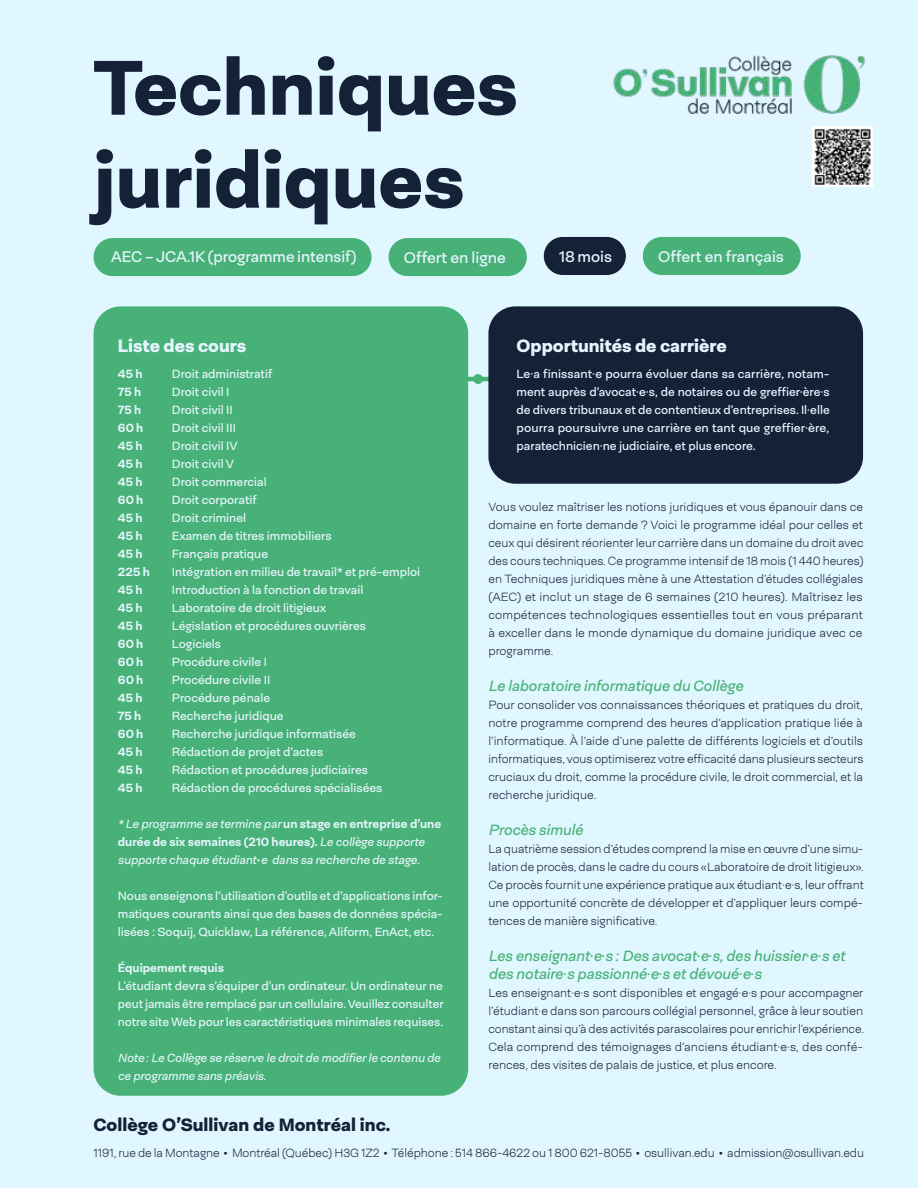
<style>
.page{position:relative;width:918px;height:1188px;background:#e0f7ff}
.page>*{position:absolute;margin:0;border:0;box-sizing:border-box;transform-origin:0 0}
.t1{font:900 78px/93px "Neogrotesk Ess";color:#142137}
.t2{font:900 18px "Neogrotesk Ess";color:#e6f5fd}
.t3{font:900 18px "Neogrotesk Ess";color:#142137}
.t4{font:15.6px "Neogrotesk Ess";color:#e6f5fd}
.t5{font:italic 15px/18px "Neogrotesk Ess";color:#47b177}
.t6{font:300 12px/18px "Neogrotesk Ess Ult";color:#142137;text-align:justify}
.t7{font:12px/18px "Neogrotesk Ess";color:#e6f5fd;text-align:justify}
.t8{font:italic 12px/18px "Neogrotesk Ess";color:#e6f5fd}
.t9{font:700 12px "Neogrotesk Ess";color:#e6f5fd}
.s1{font-weight:700;font-style:normal}
.s2{font-family:"Neogrotesk Ess";font-weight:700}
</style>
<div class="page">
<img style="left:813px;top:129px;width:60px;height:58px">
<img style="left:613px;top:55px;width:260px;height:74px">
<hr style="left:462px;top:377px;width:43px;height:4px;background:#47b177">
<div style="left:473px;top:374px;width:10px;height:10px;background:#47b177;border-radius:50%"></div>
<div style="left:94px;top:306px;width:374px;height:790px;background:#47b177;border-radius:27px"></div>
<div style="left:488px;top:306px;width:375px;height:178px;background:#142137;border-radius:27px"></div>
<div style="left:94px;top:238px;width:278px;height:38px;background:#47b177;border-radius:19px"></div>
<div style="left:389px;top:238px;width:138px;height:38px;background:#47b177;border-radius:19px"></div>
<div style="left:544px;top:237px;width:82px;height:38px;background:#142137;border-radius:19px"></div>
<div style="left:643px;top:237px;width:158px;height:38px;background:#47b177;border-radius:19px"></div>
<h1 class="t1" style="left:94px;top:39px;width:426px">Techniques juridiques</h1>
<h3 class="t4" style="left:111px;top:247px;width:247px">AEC –JCA.1K(programme intensif)</h3>
<h3 class="t4" style="left:404px;top:248px;width:103px">Offert en ligne</h3>
<h3 class="t4" style="left:559px;top:247px;width:54px">18 mois</h3>
<h3 class="t4" style="left:658px;top:247px;width:127px">Offert en français</h3>
<h2 class="t2" style="left:118px;top:334px;width:130px">Liste des cours</h2>
<p class="t9" style="left:118px;top:366px;width:26px">45h</p>
<p class="t7" style="left:172px;top:364px;width:102px">Droit administratif</p>
<p class="t9" style="left:118px;top:384px;width:25px">75h</p>
<p class="t7" style="left:172px;top:382px;width:59px">Droit civil I</p>
<p class="t9" style="left:118px;top:402px;width:25px">75h</p>
<p class="t7" style="left:172px;top:400px;width:62px">Droit civil II</p>
<p class="t9" style="left:118px;top:420px;width:27px">60h</p>
<p class="t7" style="left:172px;top:418px;width:66px">Droit civil III</p>
<p class="t9" style="left:118px;top:438px;width:26px">45h</p>
<p class="t7" style="left:172px;top:436px;width:67px">Droit civil IV</p>
<p class="t9" style="left:118px;top:456px;width:26px">45h</p>
<p class="t7" style="left:172px;top:454px;width:64px">Droit civil V</p>
<p class="t9" style="left:118px;top:474px;width:26px">45h</p>
<p class="t7" style="left:172px;top:472px;width:96px">Droit commercial</p>
<p class="t9" style="left:118px;top:492px;width:27px">60h</p>
<p class="t7" style="left:172px;top:490px;width:86px">Droit corporatif</p>
<p class="t9" style="left:118px;top:510px;width:26px">45h</p>
<p class="t7" style="left:172px;top:508px;width:76px">Droit criminel</p>
<p class="t9" style="left:118px;top:528px;width:26px">45h</p>
<p class="t7" style="left:172px;top:526px;width:161px">Examen de titres immobiliers</p>
<p class="t9" style="left:118px;top:546px;width:26px">45h</p>
<p class="t7" style="left:172px;top:544px;width:98px">Français pratique</p>
<p class="t9" style="left:118px;top:564px;width:33px">225 h</p>
<p class="t7" style="left:172px;top:562px;width:250px">Intégration en milieu de travail* et pré-emploi</p>
<p class="t9" style="left:118px;top:582px;width:26px">45h</p>
<p class="t7" style="left:172px;top:580px;width:193px">Introduction à la fonction de travail</p>
<p class="t9" style="left:118px;top:600px;width:26px">45h</p>
<p class="t7" style="left:172px;top:598px;width:156px">Laboratoire de droit litigieux</p>
<p class="t9" style="left:118px;top:618px;width:26px">45h</p>
<p class="t7" style="left:172px;top:616px;width:196px">Législation et procédures ouvrières</p>
<p class="t9" style="left:118px;top:636px;width:27px">60h</p>
<p class="t7" style="left:172px;top:634px;width:51px">Logiciels</p>
<p class="t9" style="left:118px;top:654px;width:27px">60h</p>
<p class="t7" style="left:172px;top:652px;width:97px">Procédure civile I</p>
<p class="t9" style="left:118px;top:672px;width:27px">60h</p>
<p class="t7" style="left:172px;top:670px;width:100px">Procédure civile II</p>
<p class="t9" style="left:118px;top:690px;width:26px">45h</p>
<p class="t7" style="left:172px;top:688px;width:100px">Procédure pénale</p>
<p class="t9" style="left:118px;top:708px;width:25px">75h</p>
<p class="t7" style="left:172px;top:706px;width:113px">Recherche juridique</p>
<p class="t9" style="left:118px;top:726px;width:27px">60h</p>
<p class="t7" style="left:172px;top:724px;width:186px">Recherche juridique informatisée</p>
<p class="t9" style="left:118px;top:744px;width:26px">45h</p>
<p class="t7" style="left:172px;top:742px;width:153px">Rédaction de projet d’actes</p>
<p class="t9" style="left:118px;top:762px;width:26px">45h</p>
<p class="t7" style="left:172px;top:760px;width:198px">Rédaction et procédures judiciaires</p>
<p class="t9" style="left:118px;top:780px;width:26px">45h</p>
<p class="t7" style="left:172px;top:778px;width:212px">Rédaction de procédures spécialisées</p>
<p class="t8" style="left:118px;top:814px;width:325px">* Le programme se termine par <span class="s1">un stage en entreprise d’une durée de six semaines (210 heures).</span> Le collège supporte supporte chaque étudiant•e dans sa recherche de stage.</p>
<p class="t7" style="left:118px;top:886px;width:327px">Nous enseignons l’utilisation d’outils et d’applications infor&shy;matiques courants ainsi que des bases de données spécia&shy;lisées : Soquij, Quicklaw, La référence, Aliform, EnAct, etc.</p>
<p class="t9" style="left:118px;top:960px;width:108px">Équipement requis</p>
<p class="t7" style="left:118px;top:976px;width:327px">L’étudiant devra s’équiper d’un ordinateur. Un ordinateur ne peut jamais être remplacé parun cellulaire.Veuillez consulter notre siteWeb pourles caractéristiques minimales requises.</p>
<p class="t8" style="left:118px;top:1048px;width:324px">Note: Le Collège se réserve le droit de modifier le contenu de ce programme sans préavis.</p>
<h2 class="t2" style="left:517px;top:334px;width:212px">Opportunités de carrière</h2>
<p class="t7" style="left:517px;top:364px;width:315px">Le·a finissant·e pourra évoluer dans sa carrière, notam&shy;ment auprès d’avocat·e·s, de notaires ou de greffier·ère·s de divers tribunaux et de contentieux d’entreprises. Il·elle pourra poursuivre une carrière en tant que greffier·ère, paratechnicien·ne judiciaire, et plus encore.</p>
<p class="t6" style="left:488px;top:498px;width:377px">Vous voulez maîtriser les notions juridiques et vous épanouir dans ce domaine en forte demande ? Voici le programme idéal pour celles et ceux qui désirent réorienterleur carrière dans un domaine du droit avec des cours techniques. Ce programme intensifde 18 mois (1 440 heures) en Techniques juridiques mène à une Attestation d’études collégiales (AEC) et inclut un stage de 6 semaines (210 heures). Maîtrisez les compétences technologiques essentielles tout en vous préparant à exceller dans le monde dynamique du domaine juridique avec ce programme.</p>
<p class="t5" style="left:488px;top:676px;width:256px">Le laboratoire informatique du Collège</p>
<p class="t6" style="left:488px;top:696px;width:377px">Pour consolider vos connaissances théoriques et pratiques du droit, notre programme comprend des heures d’application pratique liée à l’informatique. À l’aide d’une palette de différents logiciels et d’outils informatiques, vous optimiserez votre efficacité dans plusieurs secteurs cruciaux du droit, comme la procédure civile, le droit commercial, et la recherche juridique.</p>
<p class="t5" style="left:488px;top:820px;width:96px">Procès simulé</p>
<p class="t6" style="left:488px;top:840px;width:377px">La quatrième session d’études comprend la mise en œuvre d’une simu&shy;lation de procès, dans le cadre du cours «Laboratoire de droit litigieux».<br>Ce procès fournit une expérience pratique aux étudiant·e·s, leur offrant une opportunité concrète de développer et d’appliquer leurs compé&shy;tences de manière significative.</p>
<p class="t5" style="left:488px;top:946px;width:358px">Les enseignant·e·s : Des avocat·e·s, des huissier·e·s et des notaire·s passionné·e·s et dévoué·e·s</p>
<p class="t6" style="left:488px;top:984px;width:377px">Les enseignant·e·s sont disponibles et engagé·e·s pour accompagner l’étudiant·e dans son parcours collégial personnel, grâce à leur soutien constant ainsi qu’à des activités parascolaires pour enrichirl’expérience.<br>Cela comprend des témoignages d’anciens étudiant·e·s, des confé&shy;rences, des visites de palais de justice, et plus encore.</p>
<h2 class="t3" style="left:94px;top:1113px;width:298px">Collège O’Sullivan de Montréal inc.</h2>
<p class="t6" style="left:94px;top:1143px;width:772px">1191, rue de la Montagne <span class="s2">•</span> Montréal (Québec) H3G 1Z2 <span class="s2">•</span> Téléphone : 514 866-4622 ou 1 800 621-8055 <span class="s2">•</span> osullivan.edu <span class="s2">•</span> admission@osullivan.edu</p>
</div>
